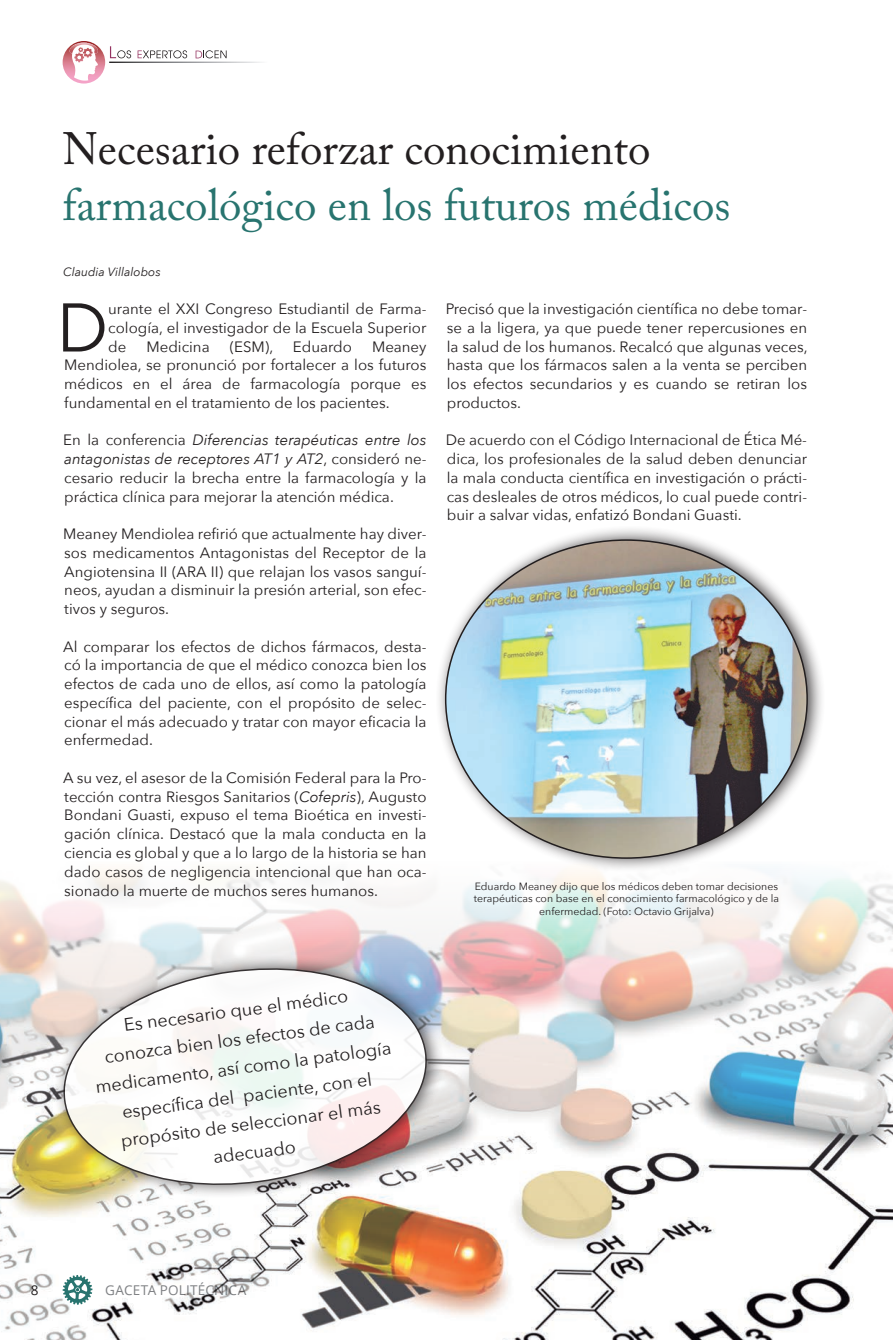
<style>
.page{position:relative;width:893px;height:1340px;background:#fff}
.page>*{position:absolute;margin:0;border:0;box-sizing:border-box;transform-origin:0 0}
.t1{font:67.95px "Avenir Next";color:#231f20}
.t2{font:45px "Adobe Caslon Pro";color:#28746f}
.t3{font:45px "Adobe Caslon Pro";color:#231f20}
.t4{font:18px/28.5px "Avenir Next";color:#231f20;text-align:center}
.t5{font:15px/18.8px "Avenir Next";color:#231f20;text-align:justify}
.t6{font:13.5px "Open Sans";letter-spacing:.015em;color:#808285}
.t7{font:13.5px "Open Sans";color:#231f20}
.t8{font:italic 12px "Avenir Next";color:#231f20}
.t9{font:10.5px/12.6px "Avenir Next";color:#231f20;text-align:center}
.s1{font-style:italic}
</style>
<div class="page">
<img style="left:0;top:870px;width:892px;height:469px">
<svg style="left:131px;top:62px;width:131px;height:1px"></svg>
<svg style="left:63px;top:41px;width:68px;height:43px"></svg>
<svg style="left:137px;top:50px;width:50px;height:8px"></svg>
<svg style="left:195px;top:50px;width:31px;height:8px"></svg>
<div style="left:53px;top:954px;width:391px;height:245px;background:#231f20;opacity:.8"></div>
<svg style="left:57px;top:958px;width:376px;height:236px"></svg>
<div style="left:435px;top:525px;width:390px;height:348px;background:#231f20;opacity:.8"></div>
<img style="left:445px;top:540px;width:361px;height:318px">
<h2 class="t3" style="left:63px;top:122px;width:589px">Necesario reforzar conocimiento</h2>
<h2 class="t2" style="left:63px;top:178px;width:669px">farmacológico en los futuros médicos</h2>
<p class="t8" style="left:63px;top:262px;width:99px">Claudia Villalobos</p>
<h1 class="t1" style="left:57px;top:270px;width:53px">D</h1>
<p class="t5" style="left:108px;top:299px;width:319px">urante el XXI Congreso Estudiantil de Farma&shy;cología, el investigador de la Escuela Superior de</p>
<p class="t5" style="left:146px;top:336px;width:65px">Medicina</p>
<p class="t5" style="left:230px;top:336px;width:45px">(ESM),</p>
<p class="t5" style="left:293px;top:336px;width:61px">Eduardo</p>
<p class="t5" style="left:64px;top:336px;width:363px;text-indent:307px">Meaney Mendiolea, se pronunció por fortalecer a los futuros médicos en el área de farmacología porque es fundamental en el tratamiento de los pacientes.</p>
<p class="t5" style="left:63px;top:430px;width:365px">En la conferencia <span class="s1">Diferencias terapéuticas entre los antagonistas de receptores AT1 y AT2</span>, consideró ne&shy;cesario reducir la brecha entre la farmacología y la práctica clínica para mejorar la atención médica.</p>
<p class="t5" style="left:63px;top:524px;width:365px">Meaney Mendiolea refirió que actualmente hay diver&shy;sos medicamentos Antagonistas del Receptor de la Angiotensina II (ARA II) que relajan los vasos sanguí&shy;neos, ayudan a disminuir la presión arterial, son efec&shy;tivos y seguros.</p>
<p class="t5" style="left:63px;top:636px;width:365px">Al comparar los efectos de dichos fármacos, desta&shy;có la importancia de que el médico conozca bien los efectos de cada uno de ellos, así como la patología específica del paciente, con el propósito de selec&shy;cionar el más adecuado y tratar con mayor eficacia la enfermedad.</p>
<p class="t5" style="left:63px;top:767px;width:365px">A su vez, el asesor de la Comisión Federal para la Pro&shy;tección contra Riesgos Sanitarios (<span class="s1">Cofepris</span>), Augusto Bondani Guasti, expuso el tema Bioética en investi&shy;gación clínica. Destacó que la mala conducta en la ciencia es global y que a lo largo de la historia se han dado casos de negligencia intencional que han oca&shy;sionado la muerte de muchos seres humanos.</p>
<p class="t5" style="left:445px;top:299px;width:363px">Precisó que la investigación científica no debe tomar&shy;se a la ligera, ya que puede tener repercusiones en la salud de los humanos. Recalcó que algunas veces, hasta que los fármacos salen a la venta se perciben los efectos secundarios y es cuando se retiran los productos.</p>
<p class="t5" style="left:445px;top:430px;width:363px">De acuerdo con el Código Internacional de Ética Mé&shy;dica, los profesionales de la salud deben denunciar la mala conducta científica en investigación o prácti&shy;cas desleales de otros médicos, lo cual puede contri&shy;buir a salvar vidas, enfatizó Bondani Guasti.</p>
<p class="t9" style="left:473px;top:879px;width:306px">Eduardo Meaney dijo que los médicos deben tomar decisiones terapéuticas con base en el conocimiento farmacológico y de la enfermedad. (Foto: Octavio Grijalva)</p>
<p class="t4" style="left:87px;top:1013px;width:299px;rotate:-7deg">Es necesario que el médico conozca bien los efectos de cada medicamento, así como la patología específi ca del paciente, con el propósito de seleccionar el más adecuado</p>
<p class="t7" style="left:31px;top:1280px;width:9px">8</p>
<p class="t6" style="left:105px;top:1280px;width:142px">GACETA POLITÉCNICA</p>
</div>
